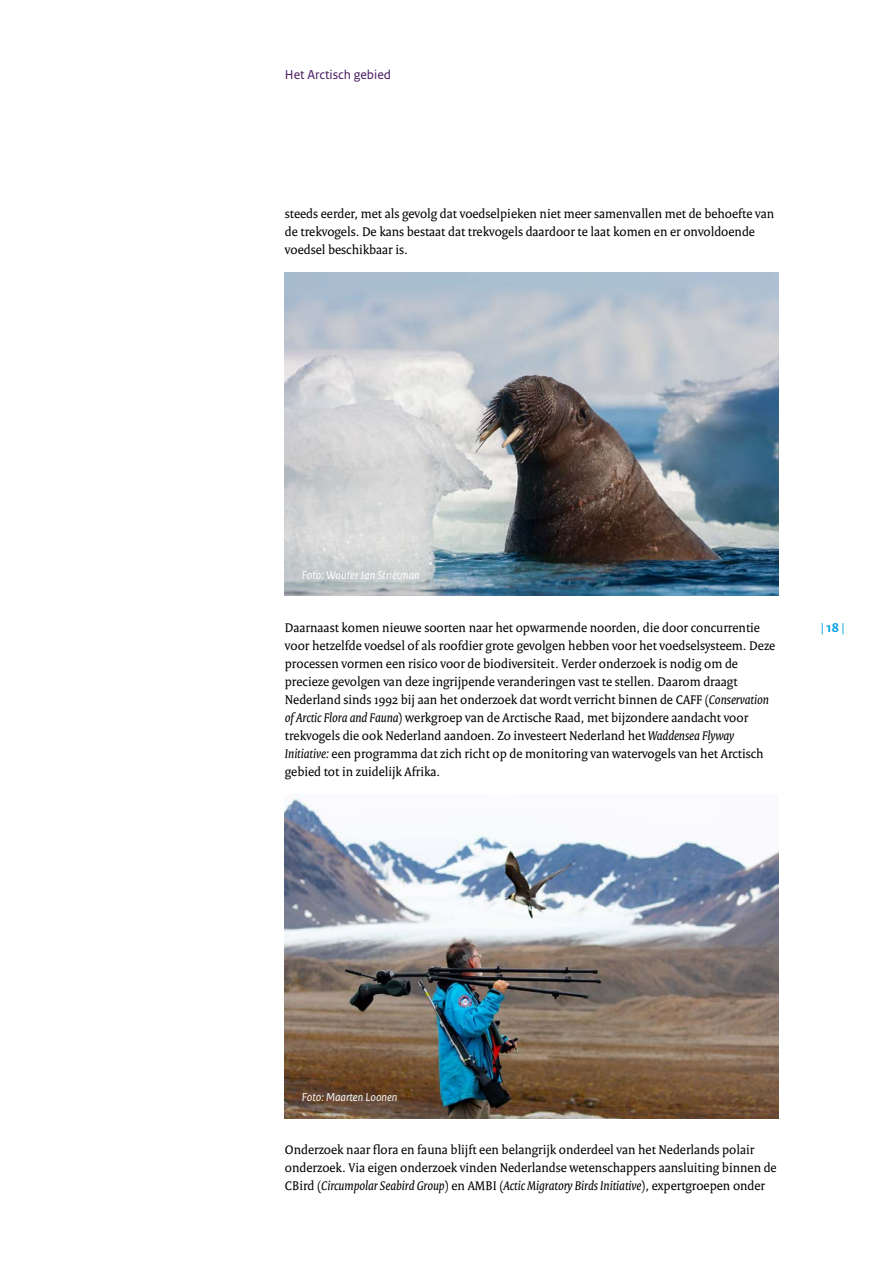
<style>
.page{position:relative;width:893px;height:1263px;background:#fff}
.page>*{position:absolute;margin:0;border:0;box-sizing:border-box;transform-origin:0 0}
._10_RO_Broodtekst_Se{font:13.5px/18px "Rijksoverheid Serif";color:#000}
.t1{font:13.5px "Rijksoverheid Sans Text";color:#44165d}
.t2{font:13.5px "Rijksoverheid Sans Text";color:#009ee3}
.t3{font:italic 12px "Rijksoverheid Sans Text";color:#fff}
.s1{font-style:italic}
.s2{font-weight:700}
</style>
<div class="page">
<img style="left:285px;top:273px;width:493px;height:322px">
<img style="left:285px;top:795px;width:493px;height:324px">
<p class="t1" style="left:285px;top:67px;width:108px">Het Arctisch gebied</p>
<p class="_10_RO_Broodtekst_Se" style="left:285px;top:204px;width:491px">steeds eerder, met als gevolg dat voedselpieken niet meer samenvallen met de behoefte van de trekvogels. De kans bestaat dat trekvogels daardoor te laat komen en er onvoldoende voedsel beschikbaar is.</p>
<p class="t3" style="left:302px;top:568px;width:119px">Foto: Wouter Jan Strietman</p>
<p class="_10_RO_Broodtekst_Se" style="left:285px;top:618px;width:492px">Daarnaast komen nieuwe soorten naar het opwarmende noorden, die door concurrentie voor hetzelfde voedsel of als roofdier grote gevolgen hebben voor het voedselsysteem. Deze processen vormen een risico voor de biodiversiteit. Verder onderzoek is nodig om de precieze gevolgen van deze ingrijpende veranderingen vast te stellen. Daarom draagt Nederland sinds 1992 bij aan het onderzoek dat wordt verricht binnen de CAFF (<span class="s1">Conservation of Arctic Flora and Fauna</span>) werkgroep van de Arctische Raad, met bijzondere aandacht voor trekvogels die ook Nederland aandoen. Zo investeert Nederland het <span class="s1">Waddensea Flyway Initiative:</span> een programma dat zich richt op de monitoring van watervogels van het Arctisch gebied tot in zuidelijk Afrika.</p>
<p class="t2" style="left:821px;top:620px;width:26px">| <span class="s2">18</span> |</p>
<p class="t3" style="left:302px;top:1090px;width:97px">Foto: Maarten Loonen</p>
<p class="_10_RO_Broodtekst_Se" style="left:285px;top:1140px;width:493px">Onderzoek naar flora en fauna blijft een belangrijk onderdeel van het Nederlands polair onderzoek. Via eigen onderzoek vinden Nederlandse wetenschappers aansluiting binnen de<br>CBird (<span class="s1">Circumpolar Seabird Group</span>) en AMBI (<span class="s1">Actic Migratory Birds Initiative</span>), expertgroepen onder</p>
</div>
